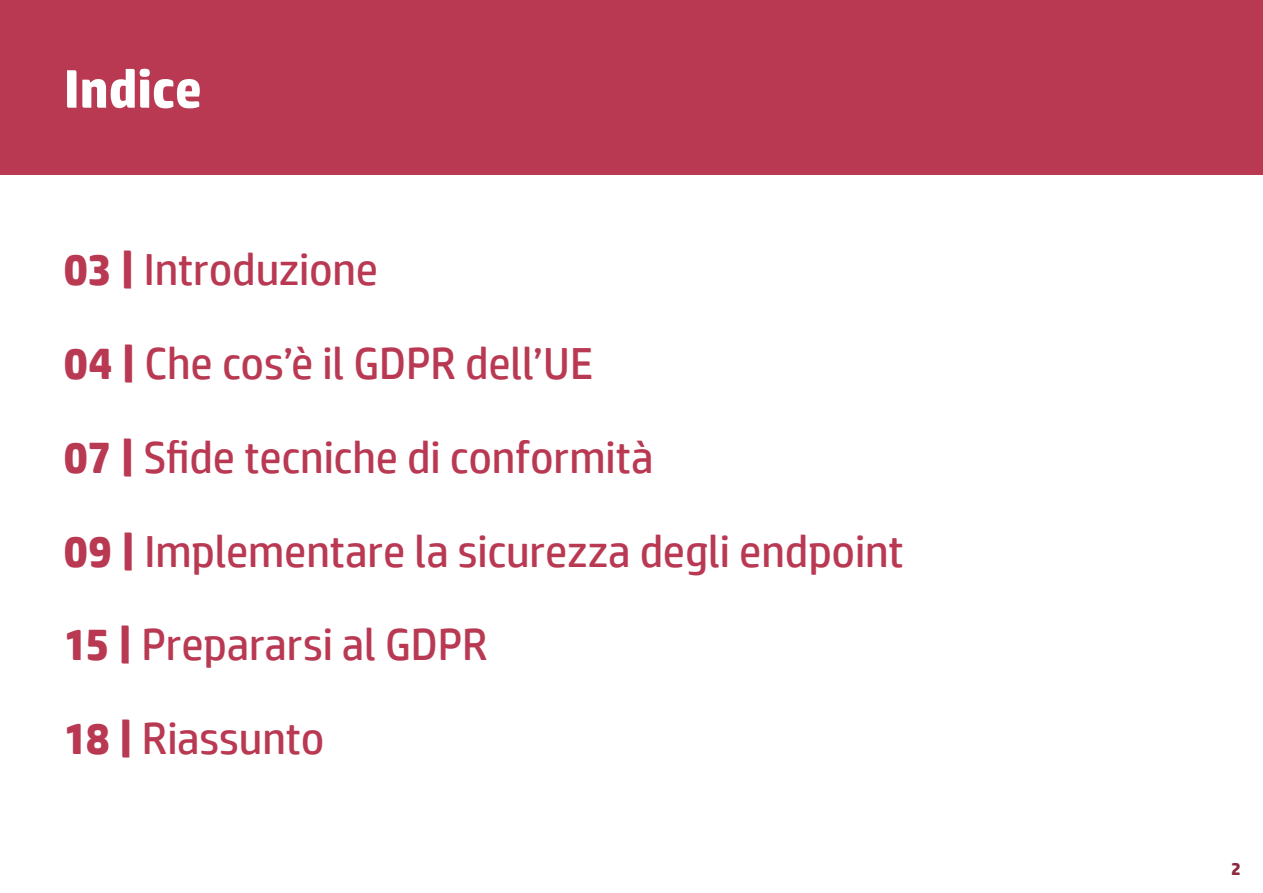
<style>
.page{position:relative;width:1263px;height:893px;background:#fff}
.page>*{position:absolute;margin:0;border:0;box-sizing:border-box;transform-origin:0 0}
.t1{font:700 54px "HP Simplified";letter-spacing:-.005em;color:#fff}
.t2{font:45px/93.8px "HP Simplified";letter-spacing:-.005em;color:#b93953}
.t3{font:700 18px "HP Simplified";color:#8d2a40}
.s1{font-weight:700}
</style>
<div class="page">
<div style="left:0;top:0;width:1263px;height:174px;background:#b93953"></div>
<p class="t1" style="left:64px;top:54px;width:140px">Indice</p>
<p class="t2" style="left:64px;top:222px;width:842px"><span class="s1">03 |</span> Introduzione<br><span class="s1">04 |</span> Che cos’è il GDPR dell’UE<br><span class="s1">07 |</span> Sfide tecniche di conformità<br><span class="s1">09 |</span> Implementare la sicurezza degli endpoint<br><span class="s1">15 |</span> Prepararsi al GDPR<br><span class="s1">18 |</span> Riassunto</p>
<p class="t3" style="left:1231px;top:857px;width:11px">2</p>
</div>
